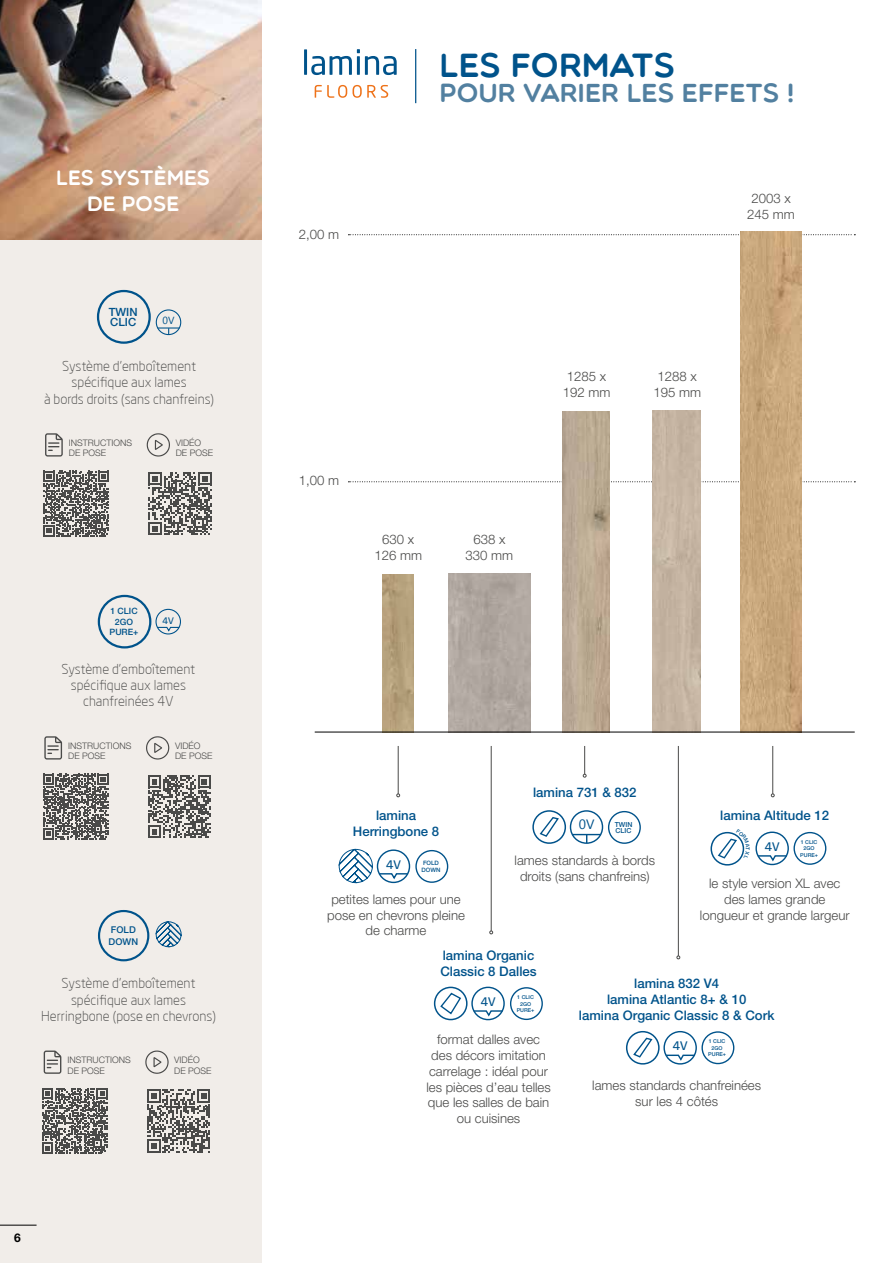
<style>
.page{position:relative;width:893px;height:1263px;background:#fff}
.page>*{position:absolute;margin:0;border:0;box-sizing:border-box;transform-origin:0 0}
.t1{font:33.75px "Multicolore";color:#00538b}
.t2{font:26.25px "Multicolore";color:#5280a0}
.t3{font:21px/26.7px "Multicolore";color:#fff;text-align:center}
.t4{font:300 13.5px/16.2px "Neo Sans Pro";color:#4a4a49;text-align:center}
.t5{font:13.5px "Consolas";color:#00538b}
.t6{font:13.5px "Ebrima";color:#00538b}
.t7{font:300 13.2px/15.8px "Helvetica Neue LT Pro";color:#4a4a49;text-align:center}
.t8{font:500 13.2px/15.8px "Helvetica Neue LT Pro";color:#00538b;text-align:center}
.t9{font:700 12px "Helvetica Neue LT Std";color:#000}
.t10{font:500 11.4px/10.4px "Helvetica Neue LT Pro";color:#00538b}
.t11{font:10.35px "Consolas";color:#00538b}
.t12{font:10.35px "Ebrima";color:#00538b}
.t13{font:500 9.3px/11.7px "Helvetica Neue LT Pro";color:#00538b}
.t14{font:300 9px/10.8px "Helvetica Neue LT Pro";color:#4a4a49}
.t15{font:500 8.7px/10.4px "Helvetica Neue LT Pro";color:#00538b;text-align:center}
.t16{font:500 6.9px/6.3px "Helvetica Neue LT Pro";color:#00538b}
.t17{font:500 6px/7.5px "Helvetica Neue LT Pro";color:#00538b}
.t18{font:500 5.4px/6.3px "Helvetica Neue LT Pro";color:#00538b;text-align:center}
</style>
<div class="page">
<div style="left:0;top:0;width:262px;height:1263px;background:#f1ede9"></div>
<img style="left:0;top:0;width:262px;height:239px">
<svg style="left:155px;top:921px;width:27px;height:26px"></svg>
<div style="left:155px;top:609px;width:26px;height:25px;border:1px solid #00538b;border-radius:50%"></div>
<svg style="left:156px;top:626px;width:24px;height:7px"></svg>
<hr style="left:0;top:1225px;width:37px;height:1px;background:#000">
<svg style="left:315px;top:85px;width:32px;height:13px"></svg>
<svg style="left:353px;top:85px;width:35px;height:13px"></svg>
<svg style="left:304px;top:49px;width:93px;height:26px"></svg>
<hr style="left:415px;top:49px;width:1px;height:54px;background:#00538b">
<svg style="left:348px;top:234px;width:507px;height:1px"></svg>
<svg style="left:348px;top:481px;width:507px;height:1px"></svg>
<img style="left:382px;top:575px;width:32px;height:157px">
<img style="left:448px;top:574px;width:82px;height:158px">
<img style="left:562px;top:412px;width:47px;height:320px">
<img style="left:653px;top:411px;width:48px;height:321px">
<img style="left:741px;top:232px;width:60px;height:500px">
<hr style="left:398px;top:746px;width:1px;height:48px;background:#4a4a49">
<svg style="left:396px;top:793px;width:4px;height:4px"></svg>
<hr style="left:491px;top:746px;width:1px;height:185px;background:#4a4a49">
<svg style="left:489px;top:930px;width:4px;height:4px"></svg>
<svg style="left:583px;top:746px;width:3px;height:31px"></svg>
<hr style="left:678px;top:746px;width:1px;height:210px;background:#4a4a49">
<svg style="left:676px;top:955px;width:4px;height:4px"></svg>
<hr style="left:772px;top:746px;width:1px;height:48px;background:#4a4a49">
<svg style="left:771px;top:793px;width:4px;height:4px"></svg>
<div style="left:377px;top:849px;width:33px;height:34px;border:1px solid #00538b;border-radius:50%"></div>
<svg style="left:338px;top:848px;width:71px;height:36px"></svg>
<div style="left:415px;top:850px;width:33px;height:33px;border:1px solid #00538b;border-radius:50%"></div>
<div style="left:434px;top:987px;width:34px;height:33px;border:1px solid #00538b;border-radius:50%"></div>
<svg style="left:439px;top:991px;width:23px;height:24px"></svg>
<div style="left:471px;top:987px;width:34px;height:33px;border:1px solid #00538b;border-radius:50%"></div>
<svg style="left:472px;top:1009px;width:32px;height:9px"></svg>
<div style="left:510px;top:987px;width:33px;height:33px;border:1px solid #00538b;border-radius:50%"></div>
<div style="left:532px;top:810px;width:34px;height:34px;border:1px solid #00538b;border-radius:50%"></div>
<svg style="left:539px;top:817px;width:20px;height:20px"></svg>
<div style="left:570px;top:810px;width:33px;height:34px;border:1px solid #00538b;border-radius:50%"></div>
<svg style="left:572px;top:834px;width:29px;height:9px"></svg>
<div style="left:608px;top:811px;width:33px;height:33px;border:1px solid #00538b;border-radius:50%"></div>
<div style="left:626px;top:1031px;width:34px;height:33px;border:1px solid #00538b;border-radius:50%"></div>
<svg style="left:633px;top:1037px;width:21px;height:21px"></svg>
<div style="left:663px;top:1031px;width:34px;height:33px;border:1px solid #00538b;border-radius:50%"></div>
<svg style="left:665px;top:1054px;width:31px;height:8px"></svg>
<div style="left:701px;top:1031px;width:33px;height:33px;border:1px solid #00538b;border-radius:50%"></div>
<div style="left:755px;top:831px;width:34px;height:34px;border:1px solid #00538b;border-radius:50%"></div>
<svg style="left:757px;top:854px;width:31px;height:9px"></svg>
<div style="left:793px;top:832px;width:33px;height:33px;border:1px solid #00538b;border-radius:50%"></div>
<div style="left:710px;top:832px;width:34px;height:33px;border:1px solid #00538b;border-radius:50%"></div>
<hr style="left:315px;top:732px;width:540px;height:1px;background:#000">
<div style="left:97px;top:290px;width:54px;height:54px;border:2px solid #00538b;border-radius:50%"></div>
<div style="left:98px;top:595px;width:53px;height:53px;border:2px solid #00538b;border-radius:50%"></div>
<div style="left:98px;top:910px;width:51px;height:51px;border:2px solid #00538b;border-radius:50%"></div>
<svg style="left:43px;top:774px;width:66px;height:65px"></svg>
<svg style="left:148px;top:775px;width:63px;height:63px"></svg>
<svg style="left:146px;top:736px;width:23px;height:23px"></svg>
<svg style="left:44px;top:736px;width:18px;height:23px"></svg>
<svg style="left:43px;top:471px;width:66px;height:66px"></svg>
<svg style="left:148px;top:472px;width:64px;height:63px"></svg>
<svg style="left:147px;top:433px;width:23px;height:23px"></svg>
<svg style="left:45px;top:433px;width:18px;height:23px"></svg>
<svg style="left:42px;top:1088px;width:66px;height:66px"></svg>
<svg style="left:147px;top:1089px;width:63px;height:63px"></svg>
<svg style="left:145px;top:1050px;width:24px;height:24px"></svg>
<svg style="left:44px;top:1050px;width:17px;height:24px"></svg>
<div style="left:156px;top:309px;width:25px;height:26px;border:1px solid #00538b;border-radius:50%"></div>
<hr style="left:158px;top:327px;width:21px;height:2px;background:#00538b">
<svg style="left:717px;top:831px;width:28px;height:28px"></svg>
<h3 class="t3" style="left:56px;top:163px;width:156px">LES SYSTÈMES<br>DE POSE</h3>
<p class="t10" style="left:109px;top:306px;width:30px">TWIN<br>CLIC</p>
<p class="t12" style="left:163px;top:313px;width:13px">0V</p>
<p class="t4" style="left:44px;top:358px;width:172px">Système d’emboîtement spécifique aux lames<br>à bords droits (sans chanfreins)</p>
<p class="t14" style="left:69px;top:437px;width:65px">INSTRUCTIONS<br>DE POSE</p>
<p class="t14" style="left:176px;top:437px;width:39px">VIDÉO<br>DE POSE</p>
<p class="t15" style="left:110px;top:606px;width:30px">1 CLIC<br>2GO<br>PURE+</p>
<p class="t11" style="left:163px;top:613px;width:13px">4V</p>
<p class="t4" style="left:61px;top:660px;width:135px">Système d’emboîtement spécifique aux lames chanfreinées 4V</p>
<p class="t14" style="left:68px;top:740px;width:65px">INSTRUCTIONS<br>DE POSE</p>
<p class="t14" style="left:175px;top:740px;width:39px">VIDÉO<br>DE POSE</p>
<p class="t13" style="left:109px;top:924px;width:31px">FOLD<br>DOWN</p>
<p class="t4" style="left:41px;top:975px;width:176px">Système d’emboîtement spécifique aux lames<br>Herringbone (pose en chevrons)</p>
<p class="t14" style="left:67px;top:1054px;width:65px">INSTRUCTIONS<br>DE POSE</p>
<p class="t14" style="left:174px;top:1054px;width:39px">VIDÉO<br>DE POSE</p>
<p class="t9" style="left:14px;top:1230px;width:8px">6</p>
<h1 class="t1" style="left:440px;top:45px;width:237px">LES FORMATS</h1>
<h2 class="t2" style="left:440px;top:77px;width:356px">POUR VARIER LES EFFETS !</h2>
<p class="t7" style="left:299px;top:226px;width:42px">2,00 m</p>
<p class="t7" style="left:747px;top:191px;width:49px">2003 x<br>245 mm</p>
<p class="t7" style="left:299px;top:472px;width:42px">1,00 m</p>
<p class="t7" style="left:374px;top:531px;width:49px">630 x<br>126 mm</p>
<p class="t7" style="left:466px;top:531px;width:49px">638 x<br>330 mm</p>
<p class="t7" style="left:563px;top:368px;width:49px">1285 x<br>192 mm</p>
<p class="t7" style="left:653px;top:368px;width:49px">1288 x<br>195 mm</p>
<p class="t8" style="left:533px;top:784px;width:105px">lamina 731 &amp; 832</p>
<p class="t8" style="left:353px;top:807px;width:88px">lamina<br>Herringbone 8</p>
<p class="t5" style="left:386px;top:855px;width:16px">4V</p>
<p class="t17" style="left:422px;top:859px;width:20px">FOLD<br>DOWN</p>
<p class="t7" style="left:327px;top:891px;width:139px">petites lames pour une pose en chevrons pleine de charme</p>
<p class="t6" style="left:579px;top:814px;width:17px">0V</p>
<p class="t16" style="left:615px;top:821px;width:19px">TWIN<br>CLIC</p>
<p class="t7" style="left:515px;top:852px;width:142px">lames standards à bords droits (sans chanfreins)</p>
<p class="t8" style="left:440px;top:947px;width:98px;text-align:left">lamina Organic<br>Classic 8 Dalles</p>
<p class="t8" style="left:720px;top:807px;width:110px">lamina Altitude 12</p>
<p class="t5" style="left:765px;top:837px;width:16px">4V</p>
<p class="t18" style="left:800px;top:839px;width:19px">1 CLIC<br>2GO<br>PURE+</p>
<p class="t7" style="left:700px;top:875px;width:151px">le style version XL avec des lames grande longueur et grande largeur</p>
<p class="t5" style="left:481px;top:992px;width:16px">4V</p>
<p class="t18" style="left:517px;top:994px;width:19px">1 CLIC<br>2GO<br>PURE+</p>
<p class="t7" style="left:426px;top:1031px;width:126px">format dalles avec des décors imitation carrelage : idéal pour les pièces d’eau telles que les salles de bain ou cuisines</p>
<p class="t8" style="left:579px;top:975px;width:197px">lamina 832 V4<br>lamina Atlantic 8+ &amp; 10<br>lamina Organic Classic 8 &amp; Cork</p>
<p class="t5" style="left:673px;top:1036px;width:16px">4V</p>
<p class="t18" style="left:708px;top:1038px;width:19px">1 CLIC<br>2GO<br>PURE+</p>
<p class="t7" style="left:592px;top:1077px;width:170px">lames standards chanfreinées sur les 4 côtés</p>
</div>
